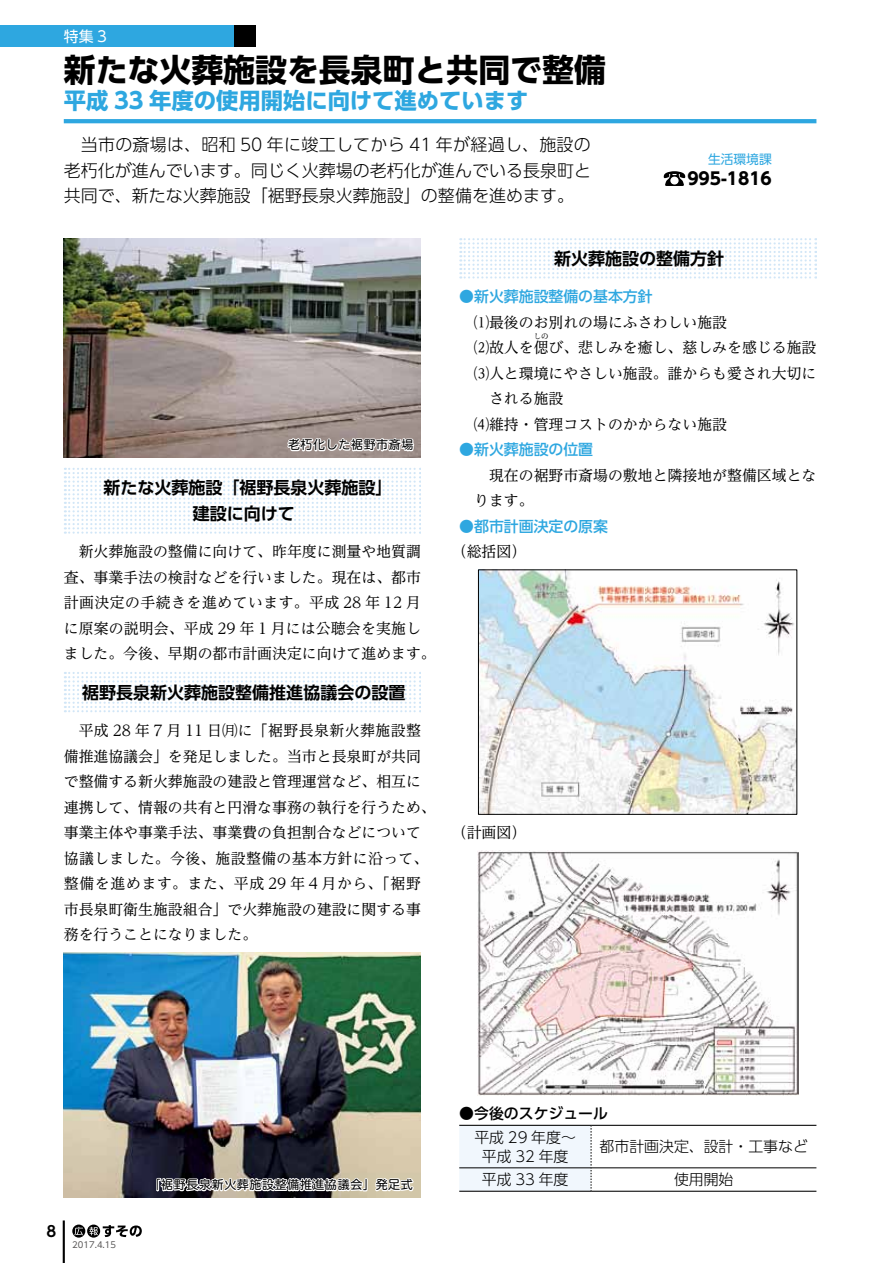
<style>
.page{position:relative;width:893px;height:1263px;background:#fff}
.page>*{position:absolute;margin:0;border:0;box-sizing:border-box;transform-origin:0 0}
.t1{font:700 31.95px "UD Shin Go Pr 6";color:#000}
.t2{font:700 22.35px "UD Shin Go Pr 6";color:#2ea7e0}
.t3{font:300 16.95px/25.5px "UD Shin Go Pr 6";color:#000;text-align:justify}
.t4{font:700 16.95px/25.5px "UD Shin Go Pr 6 De";color:#000;text-align:center}
.t5{font:700 16.95px "UD Shin Go Pr 6";color:#000}
.t6{font:14.85px/25.5px "UD Reimin Pr 6";color:#000}
.t7{font:500 14.85px "UD Shin Go Pr 6";color:#2ea7e0}
.t8{font:300 14.85px "UD Shin Go Pr 6";color:#000}
.t9{font:500 14.85px/24px "UD Shin Go Pr 6";color:#000}
.t10{font:14.85px "UD Shin Go Pr 6";color:#fff}
.t11{font:700 14.85px "UD Shin Go Pr 6 De";color:#000}
.t12{font:12.75px "UD Shin Go Pr 6";color:#2ea7e0}
.t13{font:12px "UD Shin M Go Pr 6";letter-spacing:.05em;color:#000}
.t14{font:8.55px "UD Shin Go Pr 6";color:#595757}
.t15{font:7.5px "UD Reimin Pr 6";color:#000}
.s1{font-family:"UD Reimin Pr 6";font-weight:400}
.s2{font-weight:300}
</style>
<div class="page">
<div style="left:234px;top:26px;width:21px;height:21px;background:#000"></div>
<img style="left:64px;top:238px;width:357px;height:219px">
<img style="left:64px;top:952px;width:357px;height:245px">
<div style="left:0;top:26px;width:234px;height:21px;background:#2ea7e0"></div>
<svg style="left:664px;top:171px;width:21px;height:15px"></svg>
<svg style="left:65px;top:672px;width:356px;height:40px"></svg>
<svg style="left:460px;top:238px;width:356px;height:41px"></svg>
<hr style="left:591px;top:1125px;width:225px;height:1px;background:#000">
<hr style="left:459px;top:1191px;width:132px;height:1px;background:#000">
<hr style="left:591px;top:1191px;width:225px;height:1px;background:#000">
<hr style="left:591px;top:1167px;width:225px;height:1px;background:#000">
<svg style="left:459px;top:1125px;width:133px;height:66px"></svg>
<svg style="left:64px;top:119px;width:752px;height:4px;background:#31a8e0"></svg>
<img style="left:480px;top:572px;width:315px;height:241px">
<div style="left:478px;top:570px;width:319px;height:245px;border:1px solid #000"></div>
<img style="left:477px;top:850px;width:321px;height:245px">
<svg style="left:65px;top:323px;width:356px;height:211px"></svg>
<svg style="left:155px;top:1140px;width:260px;height:58px"></svg>
<svg style="left:87px;top:1224px;width:13px;height:13px"></svg>
<svg style="left:89px;top:1225px;width:53px;height:12px"></svg>
<svg style="left:72px;top:1224px;width:13px;height:13px"></svg>
<svg style="left:74px;top:1227px;width:9px;height:8px"></svg>
<hr style="left:63px;top:1220px;width:2px;height:43px;background:#000">
<p class="t10" style="left:64px;top:24px;width:45px">特集 3</p>
<h1 class="t1" style="left:64px;top:44px;width:544px">新たな火葬施設を長泉町と共同で整備</h1>
<h2 class="t2" style="left:64px;top:83px;width:466px">平成 33 年度の使用開始に向けて進めています</h2>
<p class="t3" style="left:64px;top:131px;width:529px;text-indent:17px">当市の斎場は、昭和 50 年に竣工してから 41 年が経過し、施設の老朽化が進んでいます。同じく火葬場の老朽化が進んでいる長泉町と共同で、新たな火葬施設「裾野長泉火葬施設」の整備を進めます。</p>
<p class="t12" style="left:708px;top:149px;width:65px">生活環境課</p>
<p class="t5" style="left:687px;top:165px;width:86px">995-1816</p>
<p class="t13" style="left:288px;top:435px;width:127px">老朽化した裾野市斎場</p>
<p class="t4" style="left:103px;top:475px;width:291px">新たな火葬施設「裾野長泉火葬施設」建設に向けて</p>
<p class="t6" style="left:64px;top:539px;width:374px;text-indent:15px">新火葬施設の整備に向けて、昨年度に測量や地質調査、事業手法の検討などを行いました。現在は、都市計画決定の手続きを進めています。平成 28 年 12 月に原案の説明会、平成 29 年 1 月には公聴会を実施しました。今後、早期の都市計画決定に向けて進めます。</p>
<p class="t4" style="left:82px;top:679px;width:325px">裾野長泉新火葬施設整備推進協議会の設置</p>
<p class="t6" style="left:64px;top:717px;width:374px;text-indent:15px">平成 28 年 7 月 11 日㈪に「裾野長泉新火葬施設整備推進協議会」を発足しました。当市と長泉町が共同で整備する新火葬施設の建設と管理運営など、相互に連携して、情報の共有と円滑な事務の執行を行うため、事業主体や事業手法、事業費の負担割合などについて協議しました。今後、施設整備の基本方針に沿って、整備を進めます。また、平成 29 年４月から、「裾野市長泉町衛生施設組合」で火葬施設の建設に関する事務を行うことになりました。</p>
<p class="t4" style="left:554px;top:245px;width:172px">新火葬施設の整備方針</p>
<p class="t7" style="left:459px;top:285px;width:195px"><span class="s1">●</span>新火葬施設整備の基本方針</p>
<p class="t6" style="left:459px;top:309px;width:359px">　⑴最後のお別れの場にふさわしい施設<br>　⑵故人を偲び、悲しみを癒し、慈しみを感じる施設</p>
<p class="t15" style="left:534px;top:330px;width:16px">しの</p>
<p class="t6" style="left:459px;top:360px;width:359px">　⑶人と環境にやさしい施設。誰からも愛され大切に</p>
<p class="t6" style="left:489px;top:385px;width:76px">される施設</p>
<p class="t6" style="left:459px;top:411px;width:269px">　⑷維持・管理コストのかからない施設</p>
<p class="t7" style="left:459px;top:438px;width:135px"><span class="s1">●</span>新火葬施設の位置</p>
<p class="t6" style="left:474px;top:462px;width:344px">　現在の裾野市斎場の敷地と隣接地が整備区域となります。</p>
<p class="t7" style="left:459px;top:514px;width:150px"><span class="s1">●</span>都市計画決定の原案</p>
<p class="t6" style="left:452px;top:538px;width:76px">（総括図）</p>
<p class="t6" style="left:452px;top:819px;width:76px">（計画図）</p>
<p class="t11" style="left:47px;top:1219px;width:11px">8</p>
<p class="t14" style="left:72px;top:1238px;width:45px">2017.4.15</p>
<p class="t13" style="left:149px;top:1175px;width:266px">「裾野長泉新火葬施設整備推進協議会」発足式</p>
<p class="t9" style="left:474px;top:1101px;width:135px;text-indent:-15px"><span class="s1">●</span>今後のスケジュール<span class="s2">平成 29 年度～</span></p>
<p class="t8" style="left:482px;top:1144px;width:88px">平成 32 年度</p>
<p class="t8" style="left:600px;top:1134px;width:210px">都市計画決定、設計・工事など</p>
<p class="t8" style="left:482px;top:1167px;width:88px">平成 33 年度</p>
<p class="t8" style="left:674px;top:1167px;width:61px">使用開始</p>
</div>
